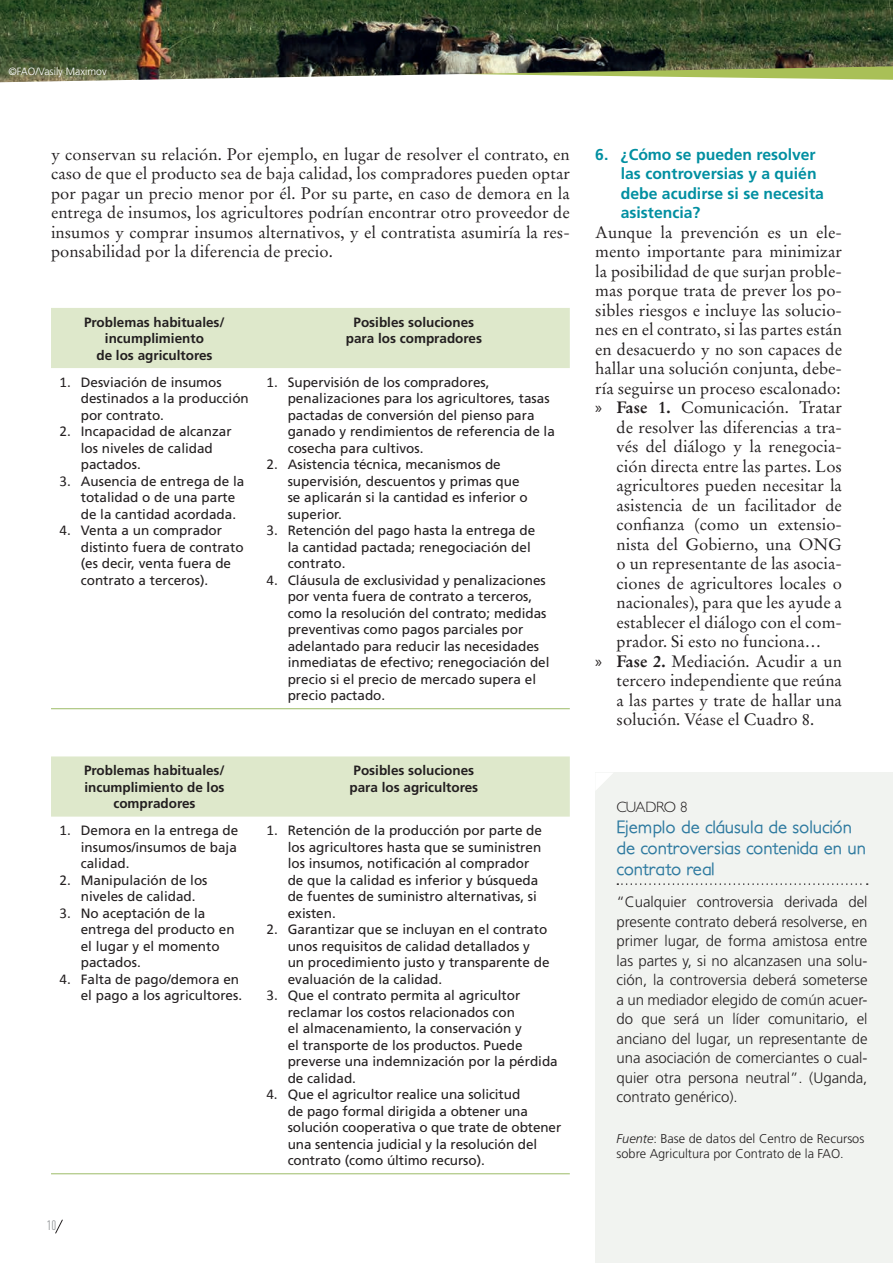
<style>
.page{position:relative;width:893px;height:1263px;background:#fff}
.page>*{position:absolute;margin:0;border:0;box-sizing:border-box;transform-origin:0 0}
.t1{font:500 18px/21px "Petita";color:#2e7aa0}
.t2{font:16.5px/19.5px "Stempel Garamond LT Std";color:#231f20;text-align:justify}
.t3{font:700 15.75px/19.5px "Frutiger LT Std";color:#008fa1}
.t4{font:300 15px/19.5px "Frutiger LT Std";color:#231f20;text-align:justify}
.t5{font:300 15px "Petita";letter-spacing:-.055em;color:#231f20}
.t6{font:13.5px/16.5px "Frutiger LT Std";color:#231f20}
.t7{font:700 13.5px/16.5px "Frutiger LT Std";color:#231f20;text-align:center}
.t8{font:13.5px "DIN Cond";color:#939598}
.t9{font:300 12.75px/15.3px "Frutiger LT Std";color:#231f20}
.t10{font:300 10.5px "Frutiger LT Std";color:#fff}
.s1{font-family:"Calibri";font-size:15px}
.s2{font-family:"Myriad Pro"}
.s3{font-weight:700}
.s4{font-style:italic}
</style>
<div class="page">
<div style="left:51px;top:308px;width:519px;height:60px;background:#dee8cb"></div>
<hr style="left:51px;top:708px;width:207px;height:1px;background:#9cbb67">
<hr style="left:258px;top:708px;width:312px;height:1px;background:#9cbb67">
<div style="left:51px;top:756px;width:519px;height:61px;background:#dee8cb"></div>
<hr style="left:51px;top:1173px;width:207px;height:1px;background:#9cbb67">
<hr style="left:258px;top:1173px;width:312px;height:1px;background:#9cbb67">
<img style="left:0;top:0;width:893px;height:82px">
<div style="left:595px;top:773px;width:298px;height:490px;background:#f1f3f0"></div>
<svg style="left:617px;top:883px;width:251px;height:2px"></svg>
<svg style="left:595px;top:772px;width:19px;height:18px"></svg>
<svg style="left:55px;top:1219px;width:8px;height:14px"></svg>
<p class="t10" style="left:9px;top:66px;width:100px">©FAO/Vasily Maximov</p>
<p class="t2" style="left:51px;top:144px;width:520px">y conservan su relación. Por ejemplo, en lugar de resolver el contrato, en caso de que el producto sea de baja calidad, los compradores pueden optar por pagar un precio menor por él. Por su parte, en caso de demora en la entrega de insumos, los agricultores podrían encontrar otro proveedor de insumos y comprar insumos alternativos, y el contratista asumiría la res&shy;ponsabilidad por la diferencia de precio.</p>
<p class="t7" style="left:84px;top:314px;width:142px">Problemas habituales/ incumplimiento<br>de los agricultores</p>
<p class="t7" style="left:346px;top:314px;width:138px">Posibles soluciones para los compradores</p>
<p class="t6" style="left:81px;top:374px;width:170px;text-indent:-21px"><span class="s1">1.</span> Desviación de insumos destinados a la producción por contrato.</p>
<p class="t6" style="left:81px;top:423px;width:152px;text-indent:-21px"><span class="s1">2.</span> Incapacidad de alcanzar los niveles de calidad pactados.</p>
<p class="t6" style="left:81px;top:473px;width:165px;text-indent:-21px"><span class="s1">3.</span> Ausencia de entrega de la totalidad o de una parte de la cantidad acordada.</p>
<p class="t6" style="left:81px;top:522px;width:164px;text-indent:-21px"><span class="s1">4.</span> Venta a un comprador distinto fuera de contrato (es decir, venta fuera de contrato a terceros).</p>
<p class="t6" style="left:288px;top:374px;width:269px;text-indent:-21px"><span class="s1">1.</span> Supervisión de los compradores, penalizaciones para los agricultores, tasas pactadas de conversión del pienso para ganado y rendimientos de referencia de la cosecha para cultivos.</p>
<p class="t6" style="left:288px;top:456px;width:242px;text-indent:-21px"><span class="s1">2.</span> Asistencia técnica, mecanismos de supervisión, descuentos y primas que se aplicarán si la cantidad es inferior o superior.</p>
<p class="t6" style="left:288px;top:522px;width:249px;text-indent:-21px"><span class="s1">3.</span> Retención del pago hasta la entrega de la cantidad pactada; renegociación del contrato.</p>
<p class="t6" style="left:288px;top:572px;width:263px;text-indent:-21px"><span class="s1">4.</span> Cláusula de exclusividad y penalizaciones por venta fuera de contrato a terceros, como la resolución del contrato; medidas preventivas como pagos parciales por adelantado para reducir las necesidades inmediatas de efectivo; renegociación del precio si el precio de mercado supera el precio pactado.</p>
<p class="t7" style="left:84px;top:762px;width:142px">Problemas habituales/ incumplimiento de los compradores</p>
<p class="t7" style="left:349px;top:762px;width:130px;text-align:left">Posibles soluciones para los agricultores</p>
<p class="t6" style="left:81px;top:822px;width:159px;text-align:justify;text-indent:-21px"><span class="s1">1.</span> Demora en la entrega de insumos/insumos de baja calidad.</p>
<p class="t6" style="left:81px;top:872px;width:128px;text-indent:-21px"><span class="s1">2.</span> Manipulación de los niveles de calidad.</p>
<p class="t6" style="left:81px;top:905px;width:155px;text-indent:-21px"><span class="s1">3.</span> No aceptación de la entrega del producto en el lugar y el momento pactados.</p>
<p class="t6" style="left:60px;top:971px;width:184px;text-align:right"><span class="s1">4.</span> Falta de pago/demora en el pago a los agricultores.</p>
<p class="t6" style="left:288px;top:822px;width:256px;text-indent:-21px"><span class="s1">1.</span> Retención de la producción por parte de los agricultores hasta que se suministren los insumos, notificación al comprador de que la calidad es inferior y búsqueda de fuentes de suministro alternativas, si existen.</p>
<p class="t6" style="left:288px;top:921px;width:263px;text-indent:-21px"><span class="s1">2.</span> Garantizar que se incluyan en el contrato unos requisitos de calidad detallados y un procedimiento justo y transparente de evaluación de la calidad.</p>
<p class="t6" style="left:288px;top:987px;width:272px;text-indent:-21px"><span class="s1">3.</span> Que el contrato permita al agricultor reclamar los costos relacionados con<br>el almacenamiento, la conservación y<br>el transporte de los productos. Puede preverse una indemnización por la pérdida de calidad.</p>
<p class="t6" style="left:288px;top:1086px;width:275px;text-indent:-21px"><span class="s1">4.</span> Que el agricultor realice una solicitud<br>de pago formal dirigida a obtener una solución cooperativa o que trate de obtener una sentencia judicial y la resolución del contrato (como último recurso).</p>
<p class="t8" style="left:47px;top:1217px;width:11px">10</p>
<p class="t3" style="left:621px;top:145px;width:205px;text-indent:-26px">6. ¿Cómo se pueden resolver las controversias y a quién debe acudirse si se necesita asistencia?</p>
<p class="t2" style="left:595px;top:222px;width:248px">Aunque la prevención es un ele-</p>
<p class="t2" style="left:595px;top:242px;width:248px">mento importante para minimizar</p>
<p class="t2" style="left:595px;top:262px;width:248px">la posibilidad de que surjan proble-</p>
<p class="t2" style="left:595px;top:281px;width:248px">mas porque trata de prever los po-</p>
<p class="t2" style="left:595px;top:301px;width:248px">sibles riesgos e incluye las solucio-</p>
<p class="t2" style="left:595px;top:320px;width:248px">nes en el contrato, si las partes están</p>
<p class="t2" style="left:595px;top:340px;width:248px">en desacuerdo y no son capaces de</p>
<p class="t2" style="left:595px;top:359px;width:248px">hallar una solución conjunta, debe-</p>
<p class="t2" style="left:595px;top:379px;width:247px">ría seguirse un proceso escalonado:</p>
<p class="t2" style="left:595px;top:398px;width:248px"><span class="s2">»</span> <span class="s3">Fase 1.</span> Comunicación. Tratar</p>
<p class="t2" style="left:617px;top:418px;width:227px">de resolver las diferencias a tra-</p>
<p class="t2" style="left:617px;top:437px;width:227px">vés del diálogo y la renegocia-</p>
<p class="t2" style="left:617px;top:457px;width:227px">ción directa entre las partes. Los</p>
<p class="t2" style="left:617px;top:476px;width:227px">agricultores pueden necesitar la</p>
<p class="t2" style="left:617px;top:496px;width:227px">asistencia de un facilitador de</p>
<p class="t2" style="left:617px;top:515px;width:227px">confianza (como un extensio-</p>
<p class="t2" style="left:617px;top:535px;width:227px">nista del Gobierno, una ONG</p>
<p class="t2" style="left:617px;top:554px;width:227px">o un representante de las asocia-</p>
<p class="t2" style="left:617px;top:574px;width:227px">ciones de agricultores locales o</p>
<p class="t2" style="left:617px;top:593px;width:227px">nacionales), para que les ayude a</p>
<p class="t2" style="left:617px;top:613px;width:227px">establecer el diálogo con el com-</p>
<p class="t2" style="left:617px;top:632px;width:206px">prador. Si esto no funciona…</p>
<p class="t2" style="left:595px;top:652px;width:248px"><span class="s2">»</span> <span class="s3">Fase 2.</span> Mediación. Acudir a un</p>
<p class="t2" style="left:617px;top:671px;width:227px">tercero independiente que reúna</p>
<p class="t2" style="left:617px;top:691px;width:227px">a las partes y trate de hallar una</p>
<p class="t2" style="left:617px;top:710px;width:199px">solución. Véase el Cuadro 8.</p>
<p class="t5" style="left:617px;top:798px;width:73px">CUADRO 8</p>
<h1 class="t1" style="left:617px;top:817px;width:251px">Ejemplo de cláusula de solución de controversias contenida en un contrato real</h1>
<p class="t4" style="left:617px;top:892px;width:252px">“Cualquier controversia derivada del presente contrato deberá resolverse, en primer lugar, de forma amistosa entre las partes y, si no alcanzasen una solu&shy;ción, la controversia deberá someterse a un mediador elegido de común acuer&shy;do que será un líder comunitario, el anciano del lugar, un representante de una asociación de comerciantes o cual&shy;quier otra persona neutral”. (Uganda, contrato genérico).</p>
<p class="t9" style="left:617px;top:1131px;width:249px"><span class="s4">Fuente</span>: Base de datos del Centro de Recursos sobre Agricultura por Contrato de la FAO.</p>
</div>
